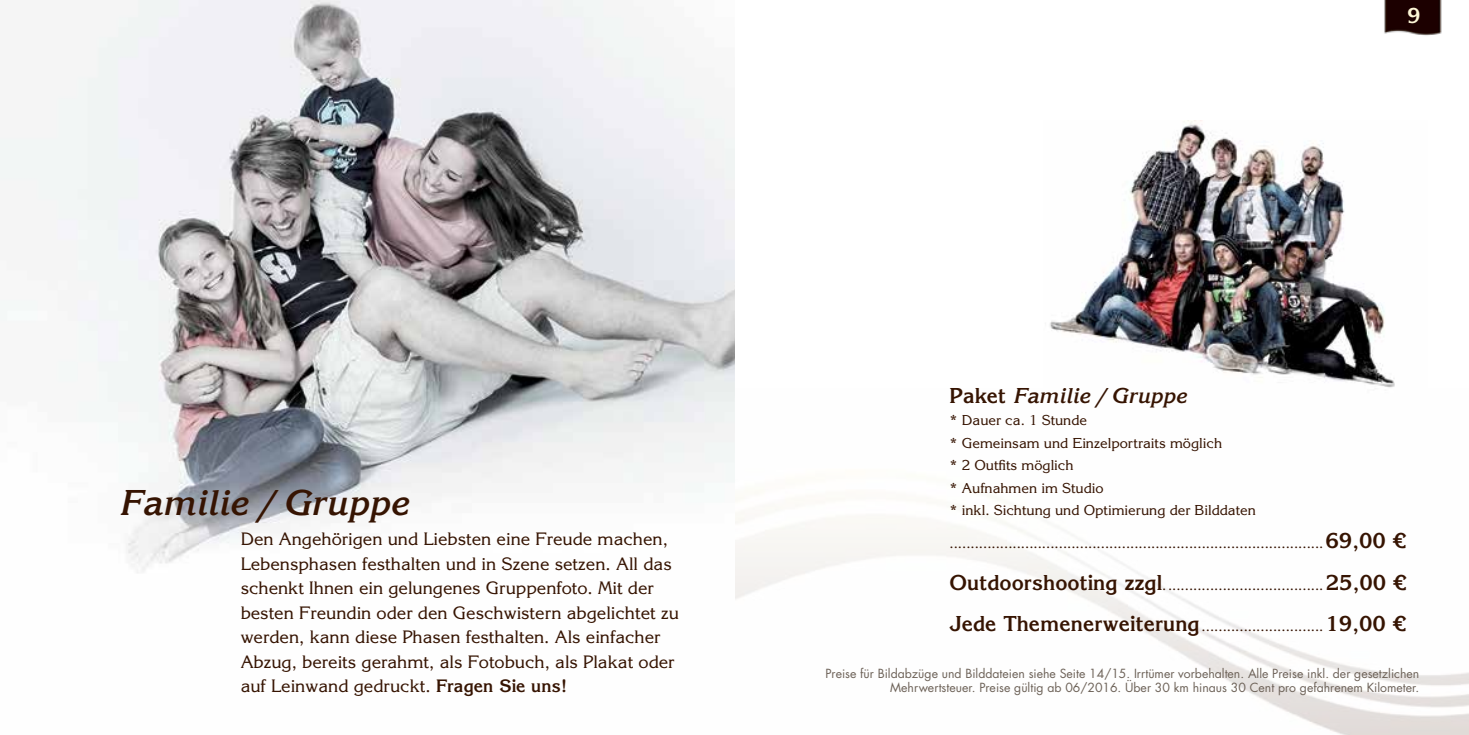
<style>
.page{position:relative;width:1469px;height:735px;background:#fff}
.page>*{position:absolute;margin:0;border:0;box-sizing:border-box;transform-origin:0 0}
.t1{font:italic 700 35px "Korinna Std";color:#361402}
.t2{font:italic 700 21px "Korinna Std";color:#361402}
.t3{font:700 21px "Korinna Std";color:#fdf7d7}
.t4{font:17.5px/24.5px "Korinna Std";color:#361402}
.t5{font:14px/22.4px "Korinna Std";color:#361402}
.t6{font:12.25px/14.7px "Futura";color:#6c6157;text-align:right}
.s1{font-weight:700}
.s2{font-style:normal}
.s3{font-weight:700;font-size:21px}
</style>
<div class="page">
<img style="left:1050px;top:120px;width:345px;height:273px">
<img style="left:1384px;top:0;width:58px;height:36px">
<img style="left:0;top:0;width:734px;height:573px">
<h1 class="t1" style="left:119px;top:481px;width:290px">Familie / Gruppe</h1>
<p class="t4" style="left:241px;top:526px;width:440px">Den Angehörigen und Liebsten eine Freude machen, Lebensphasen festhalten und in Szene setzen. All das schenkt Ihnen ein gelungenes Gruppenfoto. Mit der besten Freundin oder den Geschwistern abgelichtet zu werden, kann diese Phasen festhalten. Als einfacher Abzug, bereits gerahmt, als Fotobuch, als Plakat oder auf Leinwand gedruckt. <span class="s1">Fragen Sie uns!</span></p>
<h2 class="t3" style="left:1406px;top:3px;width:15px">9</h2>
<h2 class="t2" style="left:949px;top:382px;width:238px"><span class="s2">Paket</span> Familie / Gruppe</h2>
<p class="t5" style="left:949px;top:409px;width:308px">* Dauer ca. 1 Stunde<br>* Gemeinsam und Einzelportraits möglich<br>* 2 Outfits möglich<br>* Aufnahmen im Studio<br>* inkl. Sichtung und Optimierung der Bilddaten</p>
<p class="t5" style="left:949px;top:531px;width:458px">.........................................................................................<span class="s3">69,00 €</span></p>
<p class="t5" style="left:949px;top:573px;width:458px"><span class="s3">Outdoorshooting zzgl</span>...................................... <span class="s3">25,00 €</span></p>
<p class="t5" style="left:949px;top:614px;width:458px"><span class="s3">Jede Themenerweiterung</span>.............................<span class="s3">19,00 €</span></p>
<p class="t6" style="left:825px;top:665px;width:595px">Preise für Bildabzüge und Bilddateien siehe Seite 14/15. Irrtümer vorbehalten. Alle Preise inkl. der gesetzlichen<br>Mehrwertsteuer. Preise gültig ab 06/2016. Über 30 km hinaus 30 Cent pro gefahrenem Kilometer.</p>
</div>
